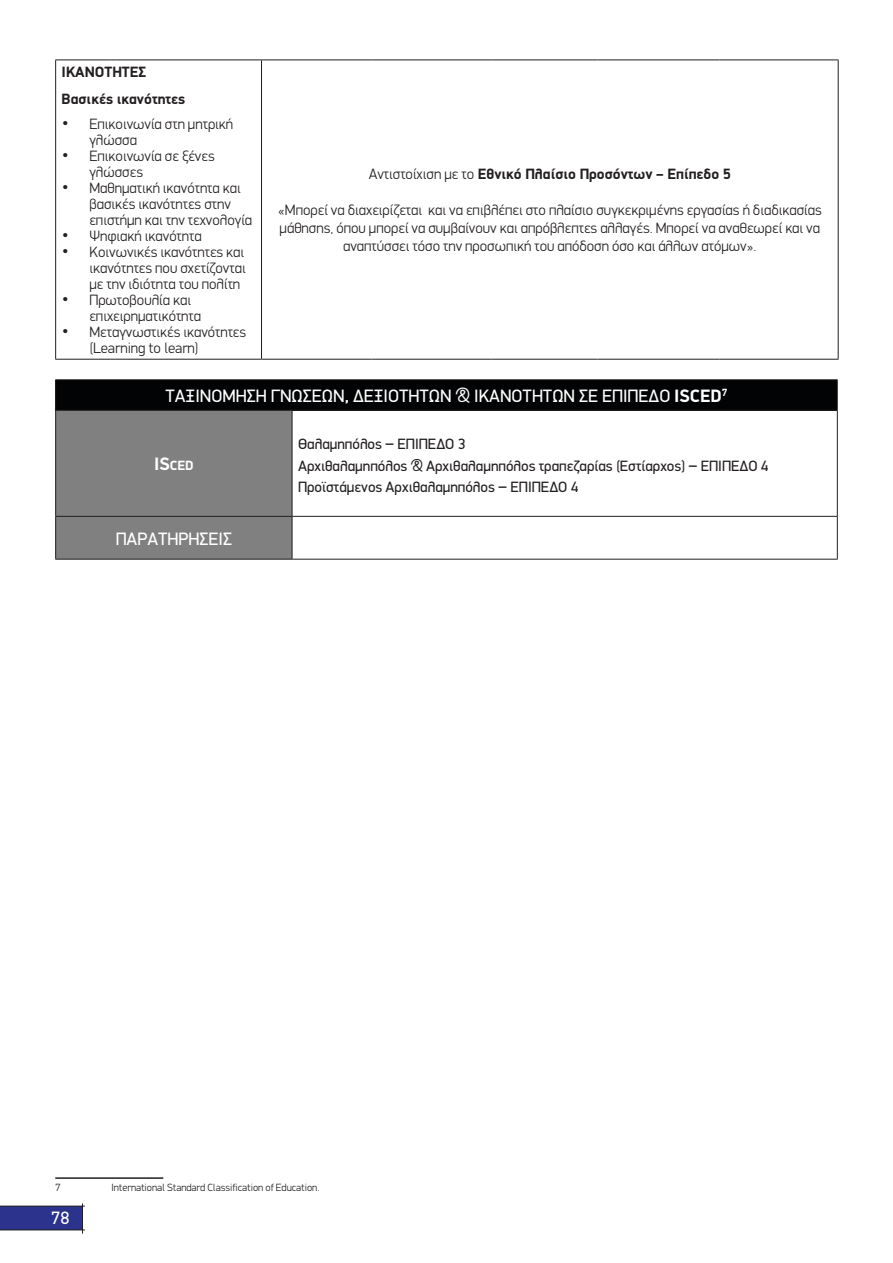
<style>
.page{position:relative;width:893px;height:1263px;background:#fff}
.page>*{position:absolute;margin:0;border:0;box-sizing:border-box;transform-origin:0 0}
.t1{font:18px "PF Din Display";color:#fff}
.t2{font:300 15px/16px "PF Din Display";color:#231f20}
.t3{font:15px/21.6px "PF Din Display";color:#231f20}
.t4{font:700 15px/27px "PF Din Display";color:#231f20}
.t5{font:700 13.5px "PF Din Display";color:#fff}
.t6{font:300 10.5px "PF Din Display";color:#231f20}
.s1{font-family:"Arial";font-weight:400;font-size:16.5px}
.s2{font-weight:300}
.s3{font-weight:700}
.s4{font-size:18px}
</style>
<div class="page">
<div style="left:0;top:1206px;width:82px;height:24px;background:#2b338d"></div>
<hr style="left:0;top:1206px;width:85px;height:1px;background:#231f20">
<hr style="left:0;top:1229px;width:85px;height:1px;background:#231f20">
<hr style="left:82px;top:1203px;width:1px;height:30px;background:#231f20">
<svg style="left:56px;top:61px;width:782px;height:298px"></svg>
<hr style="left:55px;top:60px;width:56px;height:1px;background:#231f20">
<hr style="left:55px;top:60px;width:1px;height:299px;background:#231f20">
<hr style="left:115px;top:60px;width:146px;height:1px;background:#231f20">
<hr style="left:261px;top:60px;width:110px;height:1px;background:#231f20">
<hr style="left:261px;top:60px;width:1px;height:299px;background:#231f20">
<hr style="left:371px;top:60px;width:121px;height:1px;background:#231f20">
<hr style="left:492px;top:60px;width:105px;height:1px;background:#231f20">
<hr style="left:597px;top:60px;width:123px;height:1px;background:#231f20">
<hr style="left:720px;top:60px;width:118px;height:1px;background:#231f20">
<hr style="left:838px;top:60px;width:1px;height:299px;background:#231f20">
<hr style="left:55px;top:359px;width:56px;height:1px;background:#231f20">
<hr style="left:115px;top:359px;width:146px;height:1px;background:#231f20">
<hr style="left:261px;top:359px;width:110px;height:1px;background:#231f20">
<hr style="left:371px;top:359px;width:121px;height:1px;background:#231f20">
<hr style="left:492px;top:359px;width:105px;height:1px;background:#231f20">
<hr style="left:597px;top:359px;width:123px;height:1px;background:#231f20">
<hr style="left:720px;top:359px;width:118px;height:1px;background:#231f20">
<div style="left:56px;top:380px;width:781px;height:30px;background:#020304"></div>
<div style="left:56px;top:411px;width:236px;height:148px;background:#808081"></div>
<hr style="left:55px;top:379px;width:237px;height:1px;background:#231f20">
<hr style="left:55px;top:380px;width:1px;height:30px;background:#231f20">
<hr style="left:292px;top:379px;width:546px;height:1px;background:#231f20">
<hr style="left:837px;top:380px;width:1px;height:30px;background:#231f20">
<hr style="left:55px;top:410px;width:237px;height:1px;background:#231f20">
<hr style="left:55px;top:411px;width:1px;height:105px;background:#231f20">
<hr style="left:292px;top:410px;width:546px;height:1px;background:#231f20">
<hr style="left:292px;top:411px;width:1px;height:105px;background:#231f20">
<hr style="left:837px;top:411px;width:1px;height:105px;background:#231f20">
<hr style="left:55px;top:516px;width:237px;height:1px;background:#231f20">
<hr style="left:55px;top:517px;width:1px;height:42px;background:#231f20">
<hr style="left:292px;top:516px;width:546px;height:1px;background:#231f20">
<hr style="left:292px;top:517px;width:1px;height:42px;background:#231f20">
<hr style="left:837px;top:517px;width:1px;height:42px;background:#231f20">
<hr style="left:55px;top:559px;width:237px;height:1px;background:#231f20">
<hr style="left:292px;top:559px;width:546px;height:1px;background:#231f20">
<hr style="left:55px;top:1177px;width:108px;height:2px;background:#231f20">
<p class="t4" style="left:62px;top:58px;width:125px">ΙΚΑΝΟΤΗΤΕΣ<br>Βασικές ικανότητες</p>
<p class="t2" style="left:89px;top:116px;width:145px;text-indent:-27px"><span class="s1">•</span> Επικοινωνία στη μητρική γλώσσα</p>
<p class="t2" style="left:89px;top:148px;width:127px;text-indent:-27px"><span class="s1">•</span> Επικοινωνία σε ξένες γλώσσες</p>
<p class="t2" style="left:89px;top:180px;width:164px;text-indent:-27px"><span class="s1">•</span> Μαθηματική ικανότητα και βασικές ικανότητες στην επιστήμη και την τεχνολογία</p>
<p class="t2" style="left:62px;top:228px;width:141px"><span class="s1">•</span> Ψηφιακή ικανότητα</p>
<p class="t2" style="left:89px;top:244px;width:158px;text-align:justify;text-indent:-27px"><span class="s1">•</span> Κοινωνικές ικανότητες και ικανότητες που σχετίζονται με την ιδιότητα του πολίτη</p>
<p class="t2" style="left:89px;top:292px;width:113px;text-indent:-27px"><span class="s1">•</span> Πρωτοβουλία και επιχειρηματικότητα</p>
<p class="t2" style="left:89px;top:324px;width:158px;text-indent:-27px"><span class="s1">•</span> Μεταγνωστικές ικανότητες (Learning to learn)</p>
<p class="t4" style="left:369px;top:160px;width:364px"><span class="s2">Αντιστοίχιση με το</span> Εθνικό Πλαίσιο Προσόντων – Επίπεδο 5</p>
<p class="t2" style="left:278px;top:201px;width:545px;line-height:18px;text-align:center">«Μπορεί να διαχειρίζεται και να επιβλέπει στο πλαίσιο συγκεκριμένης εργασίας ή διαδικασίας μάθησης, όπου μπορεί να συμβαίνουν και απρόβλεπτες αλλαγές. Μπορεί να αναθεωρεί και να αναπτύσσει τόσο την προσωπική του απόδοση όσο και άλλων ατόμων».</p>
<p class="t1" style="left:166px;top:385px;width:563px">ΤΑΞΙΝΟΜΗΣΗ ΓΝΩΣΕΩΝ<span class="s3">,</span> ΔΕΞΙΟΤΗΤΩΝ &amp; ΙΚΑΝΟΤΗΤΩΝ ΣΕ ΕΠΙΠΕΔΟ <span class="s3">ISCED</span><sup>7</sup></p>
<p class="t5" style="left:154px;top:457px;width:41px"><span class="s4">IS</span>CED</p>
<p class="t1" style="left:116px;top:527px;width:118px">ΠΑΡΑΤΗΡΗΣΕΙΣ</p>
<p class="t3" style="left:298px;top:433px;width:472px">Θαλαμηπόλος <span class="s4">–</span> ΕΠΙΠΕΔΟ 3<br>Αρχιθαλαμηπόλος &amp; Αρχιθαλαμηπόλος τραπεζαρίας (Εστίαρχος) <span class="s4">–</span> ΕΠΙΠΕΔΟ 4<br>Προϊστάμενος Αρχιθαλαμηπόλος <span class="s4">–</span> ΕΠΙΠΕΔΟ 4</p>
<p class="t6" style="left:55px;top:1181px;width:7px">7</p>
<p class="t6" style="left:111px;top:1181px;width:210px">International Standard Classification of Education.</p>
<p class="t1" style="left:51px;top:1207px;width:20px">78</p>
</div>
